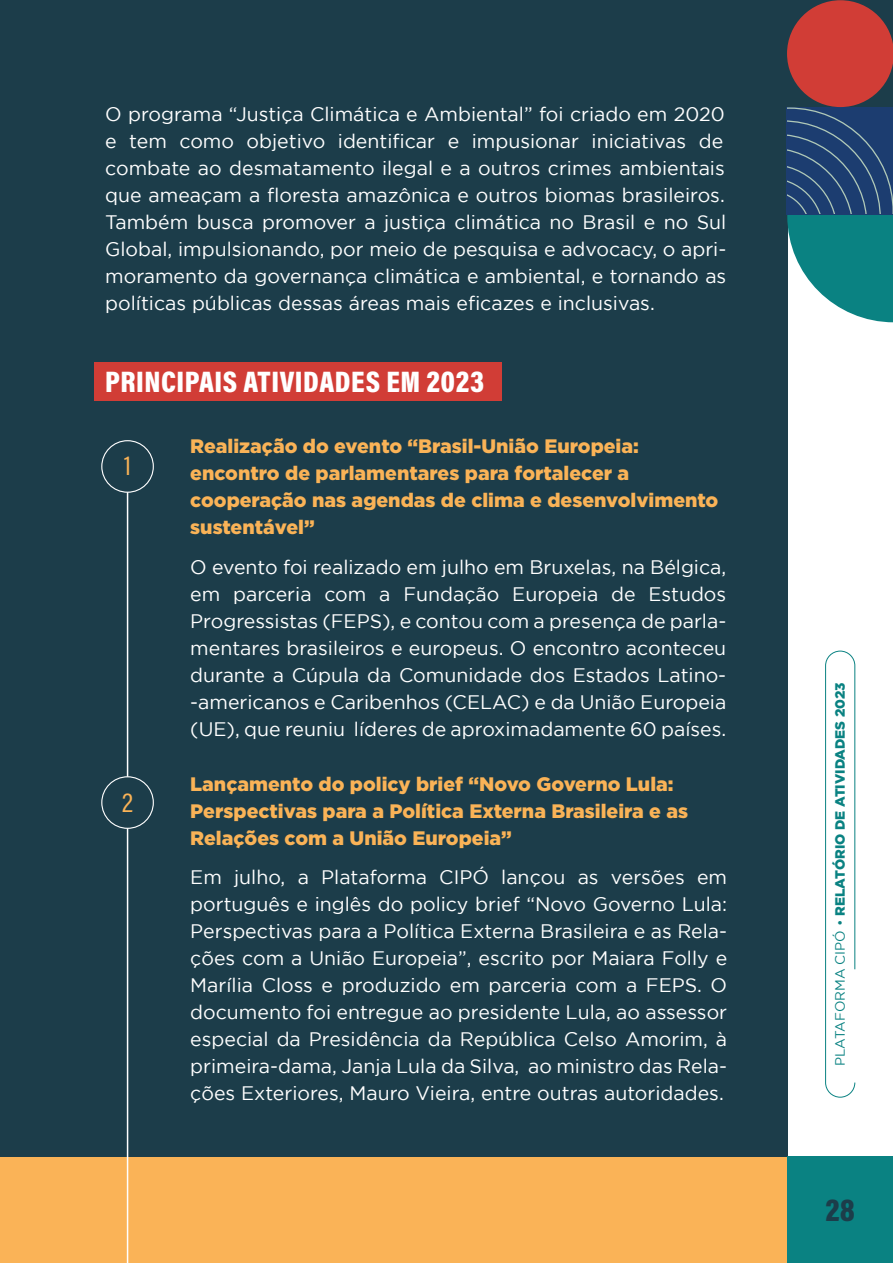
<style>
.page{position:relative;width:893px;height:1263px;background:#fff}
.page>*{position:absolute;margin:0;border:0;box-sizing:border-box;transform-origin:0 0}
.t1{font:900 31.5px "Acumin Pro Cond";color:#1c3d4a}
.t2{font:900 30px "Acumin Pro Cond";letter-spacing:.02em;color:#fff}
.t3{font:27px "Acumin Pro Cond";color:#fab357}
.t4{font:19.5px/27px "Gotham";color:#fff;text-align:justify}
.t5{font:900 19.5px/27px "Gotham";color:#fab357}
.t6{font:900 13.5px "Gotham";color:#0a8282}
.s1{font-weight:400}
</style>
<div class="page">
<div style="left:0;top:1157px;width:787px;height:106px;background:#fab357"></div>
<svg style="left:825px;top:650px;width:31px;height:448px"></svg>
<div style="left:0;top:0;width:787px;height:1157px;background:#1c3d4a"></div>
<div style="left:94px;top:362px;width:408px;height:39px;background:#d13d36"></div>
<hr style="left:127px;top:468px;width:1px;height:795px;background:#fff">
<div style="left:787px;top:1157px;width:106px;height:106px;background:#0a8282"></div>
<div style="left:787px;top:0;width:106px;height:107px;background:#1c3d4a"></div>
<svg style="left:787px;top:107px;width:106px;height:215px;background:#317188"></svg>
<div style="left:787px;top:0;width:106px;height:107px;background:#d13d36;border-radius:50%"></div>
<div style="left:102px;top:441px;width:51px;height:51px;background:#1c3d4a;border-radius:50%"></div>
<div style="left:101px;top:440px;width:53px;height:53px;border:1px solid #fff;border-radius:50%"></div>
<div style="left:102px;top:777px;width:51px;height:51px;background:#1c3d4a;border-radius:50%"></div>
<div style="left:101px;top:776px;width:53px;height:53px;border:1px solid #fff;border-radius:50%"></div>
<p class="t4" style="left:105px;top:100px;width:623px;text-align:left">O programa “Justiça Climática e Ambiental” foi criado em 2020 e tem como objetivo identificar e impusionar iniciativas de combate ao desmatamento ilegal e a outros crimes ambientais que ameaçam a floresta amazônica e outros biomas brasileiros.<br>Também busca promover a justiça climática no Brasil e no Sul Global, impulsionando, por meio de pesquisa e advocacy, o apri&shy;moramento da governança climática e ambiental, e tornando as políticas públicas dessas áreas mais eficazes e inclusivas.</p>
<h2 class="t2" style="left:105px;top:362px;width:380px">PRINCIPAIS ATIVIDADES EM 2023</h2>
<h3 class="t3" style="left:124px;top:449px;width:9px">1</h3>
<h3 class="t3" style="left:122px;top:785px;width:12px">2</h3>
<p class="t5" style="left:190px;top:432px;width:530px">Realização do evento “Brasil-União Europeia: encontro de parlamentares para fortalecer a cooperação nas agendas de clima e desenvolvimento sustentável”</p>
<p class="t4" style="left:190px;top:553px;width:538px">O evento foi realizado em julho em Bruxelas, na Bélgica, em parceria com a Fundação Europeia de Estudos Progressistas (FEPS), e contou com a presença de parla&shy;mentares brasileiros e europeus. O encontro aconteceu durante a Cúpula da Comunidade dos Estados Latino--americanos e Caribenhos (CELAC) e da União Europeia (UE), que reuniu líderes de aproximadamente 60 países.</p>
<p class="t5" style="left:190px;top:770px;width:499px">Lançamento do policy brief “Novo Governo Lula:<br>Perspectivas para a Política Externa Brasileira e as<br>Relações com a União Europeia”</p>
<p class="t4" style="left:190px;top:864px;width:538px">Em julho, a Plataforma CIPÓ lançou as versões em português e inglês do policy brief “Novo Governo Lula:<br>Perspectivas para a Política Externa Brasileira e as Rela&shy;ções com a União Europeia”, escrito por Maiara Folly e Marília Closs e produzido em parceria com a FEPS. O documento foi entregue ao presidente Lula, ao assessor especial da Presidência da República Celso Amorim, à primeira-dama, Janja Lula da Silva, ao ministro das Rela&shy;ções Exteriores, Mauro Vieira, entre outras autoridades.</p>
<p class="t6" style="left:832px;top:1066px;width:385px;rotate:-90deg"><span class="s1">PLATAFORMA CIPÓ •</span> RELATÓRIO DE ATIVIDADES 2023</p>
<h1 class="t1" style="left:825px;top:1190px;width:31px">28</h1>
</div>
